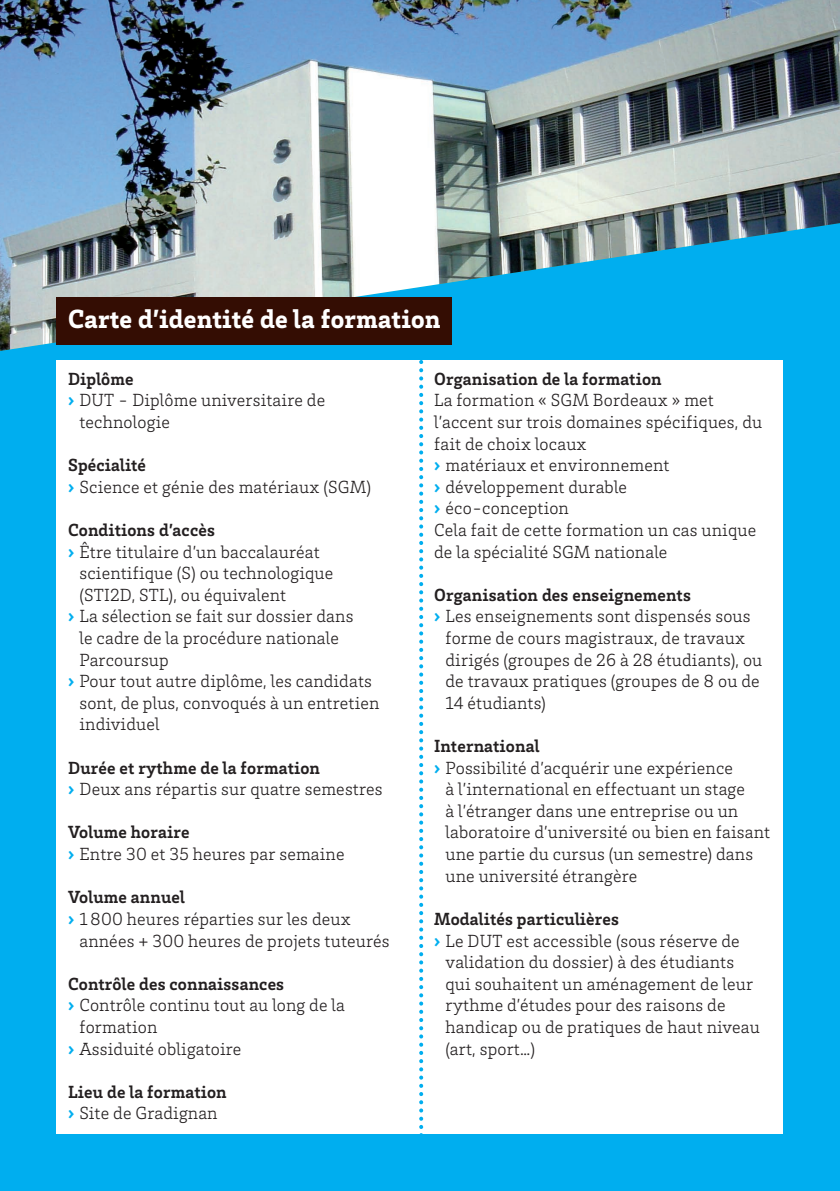
<style>
.page{position:relative;width:840px;height:1191px;background:#fff}
.page>*{position:absolute;margin:0;border:0;box-sizing:border-box;transform-origin:0 0}
._01_Titre_Blanc_13_5{font:900 27px "Brix Slab";letter-spacing:.01em;color:#fff}
._10_TEXTE_Light_9{font:300 18px/21.6px "Brix Slab";letter-spacing:.01em;color:#231f20}
._03_SousTitre_Noir_9{font:700 18px "Brix Slab";letter-spacing:.01em;color:#231f20}
.s1{font-weight:900;color:#00aeef}
</style>
<div class="page">
<div style="left:0;top:0;width:839px;height:1191px;background:#00aeef"></div>
<img style="left:0;top:0;width:839px;height:351px">
<div style="left:57px;top:360px;width:725px;height:774px;background:#fff"></div>
<svg style="left:419px;top:362px;width:4px;height:772px"></svg>
<div style="left:57px;top:297px;width:394px;height:47px;background:#340d03"></div>
<p class="_01_Titre_Blanc_13_5" style="left:68px;top:300px;width:374px">Carte d’identité de la formation</p>
<p class="_03_SousTitre_Noir_9" style="left:68px;top:367px;width:67px">Diplôme</p>
<p class="_10_TEXTE_Light_9" style="left:79px;top:389px;width:247px;text-indent:-11px"><span class="s1">›</span> DUT - Diplôme universitaire de technologie</p>
<p class="_03_SousTitre_Noir_9" style="left:68px;top:453px;width:79px">Spécialité</p>
<p class="_10_TEXTE_Light_9" style="left:68px;top:475px;width:304px"><span class="s1">›</span> Science et génie des matériaux (SGM)</p>
<p class="_03_SousTitre_Noir_9" style="left:68px;top:518px;width:148px">Conditions d’accès</p>
<p class="_10_TEXTE_Light_9" style="left:79px;top:540px;width:255px;text-indent:-11px"><span class="s1">›</span> Être titulaire d’un baccalauréat scientifique (S) ou technologique (STI2D, STL), ou équivalent</p>
<p class="_10_TEXTE_Light_9" style="left:79px;top:605px;width:275px;text-indent:-11px"><span class="s1">›</span> La sélection se fait sur dossier dans le cadre de la procédure nationale<br>Parcoursup</p>
<p class="_10_TEXTE_Light_9" style="left:79px;top:669px;width:301px;text-indent:-11px"><span class="s1">›</span> Pour tout autre diplôme, les candidats sont, de plus, convoqués à un entretien individuel</p>
<p class="_03_SousTitre_Noir_9" style="left:68px;top:756px;width:253px">Durée et rythme de la formation</p>
<p class="_10_TEXTE_Light_9" style="left:68px;top:777px;width:316px"><span class="s1">›</span> Deux ans répartis sur quatre semestres</p>
<p class="_03_SousTitre_Noir_9" style="left:68px;top:820px;width:123px">Volume horaire</p>
<p class="_10_TEXTE_Light_9" style="left:68px;top:842px;width:278px"><span class="s1">›</span> Entre 30 et 35 heures par semaine</p>
<p class="_03_SousTitre_Noir_9" style="left:68px;top:885px;width:118px">Volume annuel</p>
<p class="_10_TEXTE_Light_9" style="left:79px;top:907px;width:311px;text-indent:-11px"><span class="s1">›</span> 1800 heures réparties sur les deux années + 300 heures de projets tuteurés</p>
<p class="_03_SousTitre_Noir_9" style="left:68px;top:972px;width:217px">Contrôle des connaissances</p>
<p class="_10_TEXTE_Light_9" style="left:79px;top:993px;width:267px;text-indent:-11px"><span class="s1">›</span> Contrôle continu tout au long de la formation</p>
<p class="_10_TEXTE_Light_9" style="left:68px;top:1037px;width:175px"><span class="s1">›</span> Assiduité obligatoire</p>
<p class="_03_SousTitre_Noir_9" style="left:68px;top:1080px;width:160px">Lieu de la formation</p>
<p class="_10_TEXTE_Light_9" style="left:68px;top:1101px;width:151px"><span class="s1">›</span> Site de Gradignan</p>
<p class="_03_SousTitre_Noir_9" style="left:434px;top:367px;width:229px">Organisation de la formation</p>
<p class="_10_TEXTE_Light_9" style="left:434px;top:389px;width:329px">La formation « SGM Bordeaux » met l’accent sur trois domaines spécifiques, du fait de choix locaux</p>
<p class="_10_TEXTE_Light_9" style="left:434px;top:453px;width:237px"><span class="s1">›</span> matériaux et environnement</p>
<p class="_10_TEXTE_Light_9" style="left:434px;top:475px;width:194px"><span class="s1">›</span> développement durable</p>
<p class="_10_TEXTE_Light_9" style="left:434px;top:497px;width:136px"><span class="s1">›</span> éco-conception</p>
<p class="_10_TEXTE_Light_9" style="left:434px;top:518px;width:323px">Cela fait de cette formation un cas unique de la spécialité SGM nationale</p>
<p class="_03_SousTitre_Noir_9" style="left:434px;top:583px;width:258px">Organisation des enseignements</p>
<p class="_10_TEXTE_Light_9" style="left:445px;top:605px;width:318px;text-indent:-11px"><span class="s1">›</span> Les enseignements sont dispensés sous forme de cours magistraux, de travaux dirigés (groupes de 26 à 28 étudiants), ou de travaux pratiques (groupes de 8 ou de 14 étudiants)</p>
<p class="_03_SousTitre_Noir_9" style="left:434px;top:734px;width:107px">International</p>
<p class="_10_TEXTE_Light_9" style="left:445px;top:756px;width:326px;text-indent:-11px"><span class="s1">›</span> Possibilité d’acquérir une expérience<br>à l’international en effectuant un stage<br>à l’étranger dans une entreprise ou un laboratoire d’université ou bien en faisant une partie du cursus (un semestre) dans une université étrangère</p>
<p class="_03_SousTitre_Noir_9" style="left:434px;top:907px;width:186px">Modalités particulières</p>
<p class="_10_TEXTE_Light_9" style="left:445px;top:929px;width:316px;text-indent:-11px"><span class="s1">›</span> Le DUT est accessible (sous réserve de validation du dossier) à des étudiants qui souhaitent un aménagement de leur rythme d’études pour des raisons de handicap ou de pratiques de haut niveau (art, sport…)</p>
</div>
